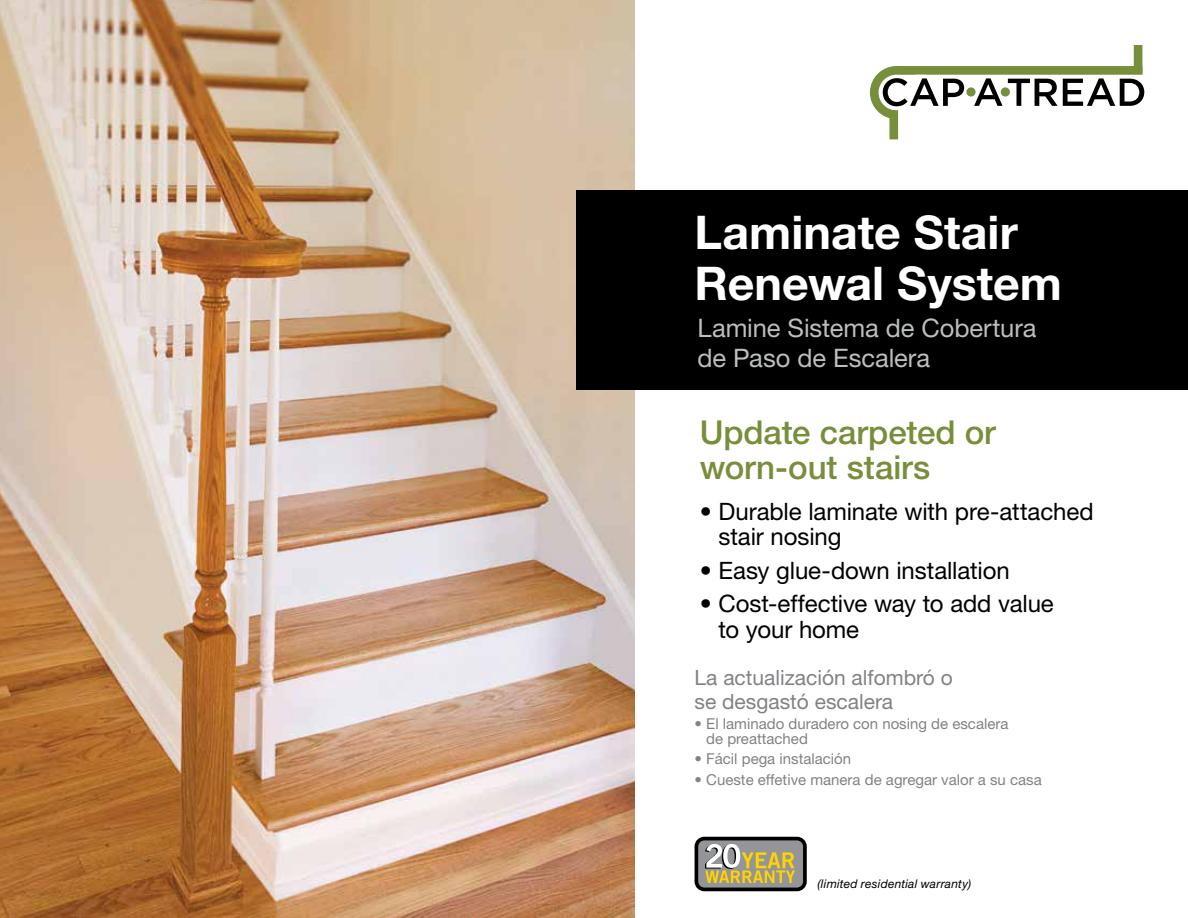
<style>
.page{position:relative;width:1188px;height:918px;background:#fff}
.page>*{position:absolute;margin:0;border:0;box-sizing:border-box;transform-origin:0 0}
.t1{font:700 46.5px/51px "Helvetica Neue LT Std";color:#fff}
.t2{font:500 33px/34.5px "Helvetica Neue LT Std";letter-spacing:-.005em;color:#778e3a}
.t3{font:25.5px/30.6px "Helvetica Neue LT Std";letter-spacing:-.005em;color:#bcbec0}
.t4{font:24px/25.5px "Helvetica Neue LT Std";letter-spacing:-.005em;color:#000}
.t5{font:21px/24px "Helvetica Neue LT Std";color:#808285}
.t6{font:15px/15px "Helvetica Neue LT Std";color:#808285}
.t7{font:italic 12px "Helvetica Neue LT Std";letter-spacing:.02em;color:#000}
</style>
<div class="page">
<img style="left:0;top:0;width:634px;height:918px">
<div style="left:577px;top:190px;width:611px;height:200px;background:#000"></div>
<div style="left:896px;top:66px;width:246px;height:9px;background:#778e3a"></div>
<div style="left:870px;top:66px;width:53px;height:53px;border:9px solid #778e3a;border-radius:50%"></div>
<div style="left:966px;top:87px;width:10px;height:10px;background:#778e3a;border-radius:50%"></div>
<div style="left:896px;top:75px;width:30px;height:54px;background:#fff"></div>
<div style="left:889px;top:110px;width:9px;height:29px;background:#778e3a"></div>
<div style="left:1134px;top:45px;width:8px;height:29px;background:#778e3a"></div>
<svg style="left:974px;top:78px;width:170px;height:28px"></svg>
<svg style="left:883px;top:78px;width:81px;height:28px"></svg>
<div style="left:696px;top:839px;width:109px;height:50px;background:#939598;border-radius:8px"></div>
<div style="left:695px;top:837px;width:112px;height:54px;border:4px solid #000;border-radius:8px"></div>
<svg style="left:705px;top:844px;width:90px;height:39px"></svg>
<h1 class="t1" style="left:695px;top:206px;width:369px">Laminate Stair<br>Renewal System</h1>
<h3 class="t3" style="left:698px;top:312px;width:340px">Lamine Sistema de Cobertura de Paso de Escalera</h3>
<h2 class="t2" style="left:700px;top:415px;width:298px">Update carpeted or worn-out stairs</h2>
<h3 class="t4" style="left:719px;top:498px;width:377px;text-indent:-19px">• Durable laminate with pre-attached stair nosing</h3>
<h3 class="t4" style="left:700px;top:557px;width:311px">• Easy glue-down installation</h3>
<h3 class="t4" style="left:719px;top:591px;width:337px;text-indent:-19px">• Cost-effective way to add value to your home</h3>
<h3 class="t5" style="left:695px;top:665px;width:260px">La actualización alfombró o se desgastó escalera</h3>
<p class="t6" style="left:706px;top:716px;width:304px;text-indent:-12px">• El laminado duradero con nosing de escalera de preattached</p>
<p class="t6" style="left:695px;top:751px;width:158px">• Fácil pega instalación</p>
<p class="t6" style="left:695px;top:772px;width:349px">• Cueste effetive manera de agregar valor a su casa</p>
<p class="t7" style="left:818px;top:876px;width:155px">(limited residential warranty)</p>
</div>
